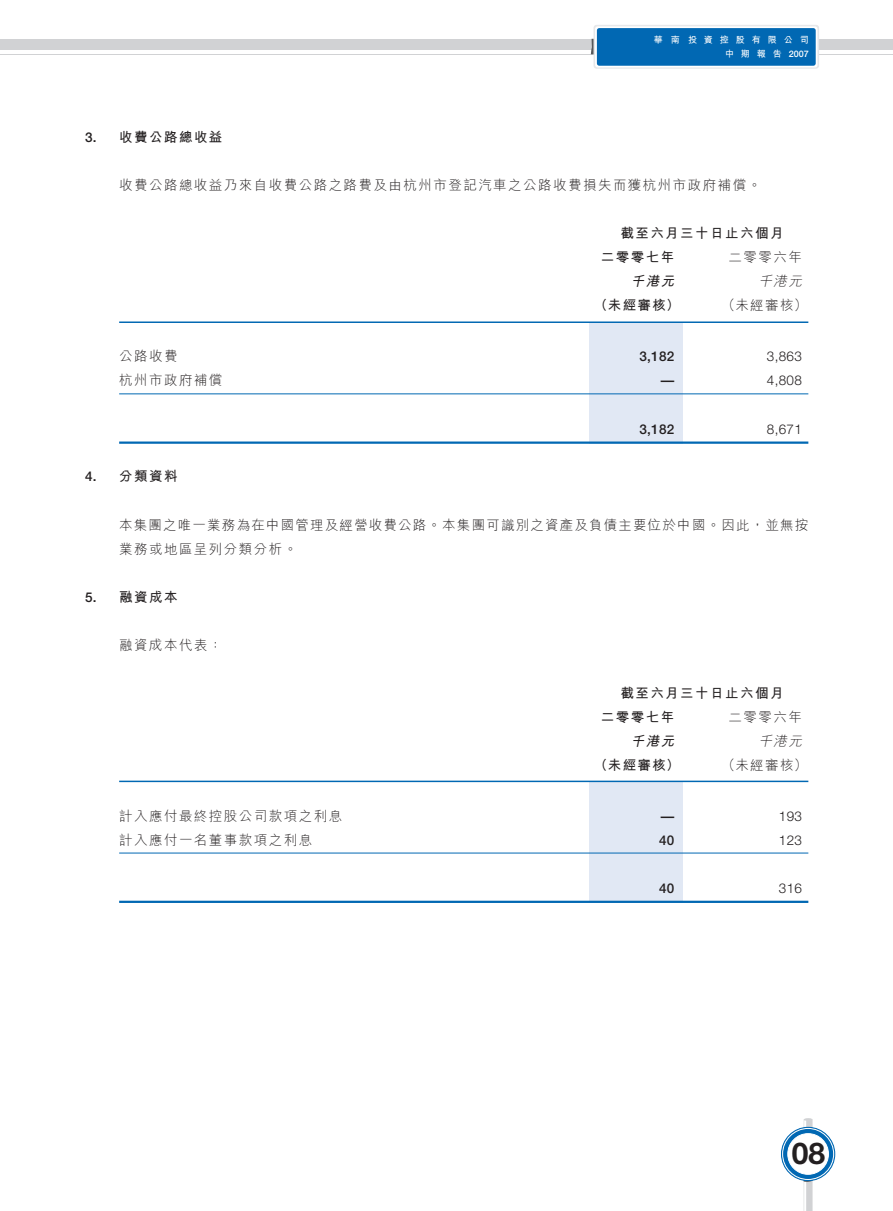
<style>
.page{position:relative;width:893px;height:1211px;background:#fff}
.page>*{position:absolute;margin:0;border:0;box-sizing:border-box;transform-origin:0 0}
.t1{font:700 30px "Helvetica Neue";color:#231f20}
.t2{font:300 13.5px "M Hei";letter-spacing:.11em;color:#231f20}
.t3{font:700 13.5px/24px "M Hei";letter-spacing:.11em;color:#231f20}
.t4{font:300 13.5px/24px "M Hei";letter-spacing:.085em;color:#231f20}
.t5{font:300 13.5px "Helvetica Neue";letter-spacing:.02em;color:#231f20}
.t6{font:500 13.5px "Helvetica Neue";letter-spacing:.02em;color:#231f20}
.t7{font:italic 700 13.5px "M Hei";color:#231f20}
.t8{font:italic 300 13.5px "M Hei";color:#231f20}
.t9{font:700 9px "M Hei";letter-spacing:.775em;color:#fff}
.s1{font-family:"Helvetica Neue";font-weight:500}
</style>
<div class="page">
<div style="left:0;top:39px;width:892px;height:15px;background:#d1d2d4"></div>
<hr style="left:0;top:50px;width:892px;height:3px;background:#fff">
<svg style="left:803px;top:1118px;width:9px;height:92px"></svg>
<svg style="left:781px;top:1127px;width:53px;height:53px"></svg>
<div style="left:787px;top:1133px;width:41px;height:41px;background:#fff;border:1px solid #fff;border-radius:50%"></div>
<div style="left:782px;top:1128px;width:52px;height:51px;border:1px solid #fff;border-radius:50%"></div>
<svg style="left:590px;top:25px;width:229px;height:44px;background:#2d81be"></svg>
<div style="left:589px;top:322px;width:93px;height:121px;background:#e1e8f4"></div>
<hr style="left:119px;top:321px;width:689px;height:2px;background:#0168b3">
<hr style="left:119px;top:393px;width:689px;height:1px;background:#0168b3">
<hr style="left:119px;top:441px;width:689px;height:3px;background:#0168b3">
<div style="left:589px;top:781px;width:93px;height:120px;background:#e1e8f4"></div>
<hr style="left:119px;top:780px;width:689px;height:2px;background:#0168b3">
<hr style="left:119px;top:852px;width:689px;height:1px;background:#0168b3">
<hr style="left:119px;top:900px;width:689px;height:3px;background:#0168b3">
<p class="t9" style="left:654px;top:36px;width:156px">華南投資控股有限公司</p>
<p class="t9" style="left:725px;top:51px;width:85px">中期報告<span class="s1">2007</span></p>
<p class="t3" style="left:85px;top:127px;width:139px"><span class="s1">3.</span> 收費公路總收益</p>
<p class="t2" style="left:119px;top:180px;width:643px">收費公路總收益乃來自收費公路之路費及由杭州市登記汽車之公路收費損失而獲杭州市政府補償。</p>
<p class="t3" style="left:601px;top:223px;width:184px;text-indent:19px">截至六月三十日止六個月二零零七年</p>
<p class="t2" style="left:728px;top:252px;width:75px">二零零六年</p>
<p class="t7" style="left:631px;top:276px;width:48px">千港元</p>
<p class="t8" style="left:758px;top:276px;width:48px">千港元</p>
<p class="t3" style="left:594px;top:295px;width:87px">（未經審核）</p>
<p class="t2" style="left:721px;top:300px;width:87px">（未經審核）</p>
<p class="t2" style="left:119px;top:351px;width:60px">公路收費</p>
<p class="t6" style="left:639px;top:352px;width:36px">3,182</p>
<p class="t5" style="left:767px;top:352px;width:36px">3,863</p>
<p class="t2" style="left:119px;top:375px;width:105px">杭州市政府補償</p>
<p class="t6" style="left:660px;top:376px;width:15px">—</p>
<p class="t5" style="left:767px;top:376px;width:36px">4,808</p>
<p class="t6" style="left:639px;top:424px;width:36px">3,182</p>
<p class="t5" style="left:767px;top:424px;width:36px">8,671</p>
<p class="t3" style="left:85px;top:466px;width:94px"><span class="s1">4.</span> 分類資料</p>
<p class="t4" style="left:119px;top:514px;width:690px">本集團之唯一業務為在中國管理及經營收費公路。本集團可識別之資產及負債主要位於中國。因此，並無按業務或地區呈列分類分析。</p>
<p class="t3" style="left:85px;top:586px;width:94px"><span class="s1">5.</span> 融資成本</p>
<p class="t2" style="left:119px;top:639px;width:105px">融資成本代表：</p>
<p class="t3" style="left:601px;top:682px;width:184px;text-indent:19px">截至六月三十日止六個月二零零七年</p>
<p class="t2" style="left:728px;top:711px;width:75px">二零零六年</p>
<p class="t7" style="left:631px;top:735px;width:48px">千港元</p>
<p class="t8" style="left:758px;top:735px;width:48px">千港元</p>
<p class="t3" style="left:594px;top:754px;width:87px">（未經審核）</p>
<p class="t2" style="left:721px;top:759px;width:87px">（未經審核）</p>
<p class="t2" style="left:119px;top:810px;width:224px">計入應付最終控股公司款項之利息</p>
<p class="t6" style="left:660px;top:811px;width:15px">—</p>
<p class="t5" style="left:778px;top:811px;width:25px">193</p>
<p class="t2" style="left:119px;top:834px;width:194px">計入應付一名董事款項之利息</p>
<p class="t6" style="left:659px;top:835px;width:17px">40</p>
<p class="t5" style="left:778px;top:835px;width:25px">123</p>
<p class="t6" style="left:659px;top:883px;width:17px">40</p>
<p class="t5" style="left:778px;top:883px;width:25px">316</p>
<h1 class="t1" style="left:791px;top:1142px;width:35px">08</h1>
</div>
